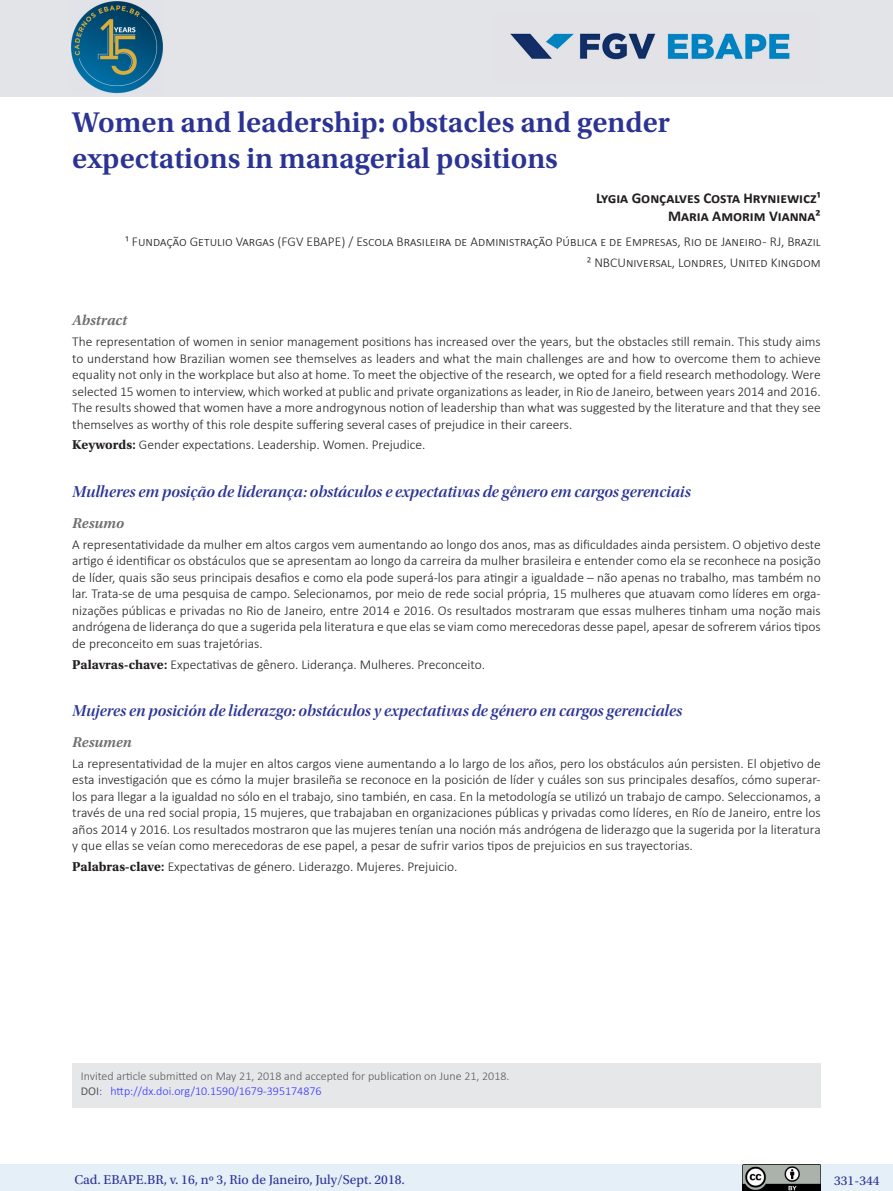
<style>
.page{position:relative;width:893px;height:1191px;background:#fff}
.page>*{position:absolute;margin:0;border:0;box-sizing:border-box;transform-origin:0 0}
._01_título_PT{font:600 30px/36px "Utopia Std";color:#2b3393}
._03_3_1_título_IN{font:16.5px "Utopia Std Semibold Disp It";color:#2b3393}
._02_autores{font:700 15px "Calibri";color:#231f20}
._03_0_titulo_resumo{font:italic 600 15px "Utopia Std";color:#6c6d70}
._03_1_1_resumo_PT{font:300 13.5px/16.5px "Calibri";color:#231f20;text-align:justify}
._03_1_2_palavras-cha{font:300 13.5px "Calibri";color:#231f20}
._02_autores_-_tit{font:300 13.5px "Calibri";color:#231f20}
.t1{font:13.5px "Utopia Std";color:#2b3393}
._06_3_nota_de_rodape{font:300 12px "Calibri";color:#57585a}
._06_3_nota_de_rodape-2{font:300 12px "Calibri";color:#33f}
.s1{font-family:"Utopia Std";font-weight:700}
.s2{font-weight:700}
.s3{font-weight:400;color:#57585a}
</style>
<div class="page">
<div style="left:0;top:1164px;width:893px;height:27px;background:#e4eff8"></div>
<img style="left:743px;top:1164px;width:78px;height:27px">
<div style="left:0;top:0;width:893px;height:97px;background:#e3e4e8"></div>
<img style="left:510px;top:33px;width:280px;height:27px">
<img style="left:71px;top:1px;width:92px;height:93px">
<div style="left:72px;top:1062px;width:749px;height:45px;background:#e6e7e9"></div>
<p class="_01_título_PT" style="left:72px;top:105px;width:599px">Women and leadership: obstacles and gender expectations in managerial positions</p>
<p class="_02_autores" style="left:596px;top:188px;width:226px">Lygia Gonçalves Costa Hryniewicz¹</p>
<p class="_02_autores" style="left:668px;top:206px;width:154px">Maria Amorim Vianna²</p>
<p class="_02_autores_-_tit" style="left:126px;top:233px;width:696px">¹ Fundação Getulio Vargas (FGV EBAPE) / Escola Brasileira de Administração Pública e de Empresas, Rio de Janeiro - RJ, Brazil</p>
<p class="_02_autores_-_tit" style="left:587px;top:254px;width:235px">² NBCUniversal, Londres, United Kingdom</p>
<p class="_03_0_titulo_resumo" style="left:72px;top:312px;width:57px">Abstract</p>
<p class="_03_1_1_resumo_PT" style="left:72px;top:333px;width:750px">The representation of women in senior management positions has increased over the years, but the obstacles still remain. This study aims to understand how Brazilian women see themselves as leaders and what the main challenges are and how to overcome them to achieve equality not only in the workplace but also at home. To meet the objective of the research, we opted for a field research methodology. Were selected 15 women to interview, which worked at public and private organizations as leader, in Rio de Janeiro, between years 2014 and 2016.<br>The results showed that women have a more androgynous notion of leadership than what was suggested by the literature and that they see themselves as worthy of this role despite suffering several cases of prejudice in their careers.</p>
<p class="_03_1_2_palavras-cha" style="left:72px;top:436px;width:355px"><span class="s1">Keywords</span><span class="s2">:</span> Gender expectations. Leadership. Women. Prejudice.</p>
<p class="_03_3_1_título_IN" style="left:72px;top:483px;width:620px">Mulheres em posição de liderança: obstáculos e expectativas de gênero em cargos gerenciais</p>
<p class="_03_0_titulo_resumo" style="left:72px;top:515px;width:53px">Resumo</p>
<p class="_03_1_1_resumo_PT" style="left:72px;top:536px;width:750px">A representatividade da mulher em altos cargos vem aumentando ao longo dos anos, mas as dificuldades ainda persistem. O objetivo deste artigo é identificar os obstáculos que se apresentam ao longo da carreira da mulher brasileira e entender como ela se reconhece na posição de líder, quais são seus principais desafios e como ela pode superá-los para atingir a igualdade – não apenas no trabalho, mas também no lar. Trata-se de uma pesquisa de campo. Selecionamos, por meio de rede social própria, 15 mulheres que atuavam como líderes em orga&shy;nizações públicas e privadas no Rio de Janeiro, entre 2014 e 2016. Os resultados mostraram que essas mulheres tinham uma noção mais andrógena de liderança do que a sugerida pela literatura e que elas se viam como merecedoras desse papel, apesar de sofrerem vários tipos de preconceito em suas trajetórias.</p>
<p class="_03_1_2_palavras-cha" style="left:72px;top:655px;width:414px"><span class="s1">Palavras-chave</span><span class="s2">:</span> Expectativas de gênero. Liderança. Mulheres. Preconceito.</p>
<p class="_03_3_1_título_IN" style="left:72px;top:702px;width:611px">Mujeres en posición de liderazgo: obstáculos y expectativas de género en cargos gerenciales</p>
<p class="_03_0_titulo_resumo" style="left:72px;top:734px;width:61px">Resumen</p>
<p class="_03_1_1_resumo_PT" style="left:72px;top:755px;width:750px">La representatividad de la mujer en altos cargos viene aumentando a lo largo de los años, pero los obstáculos aún persisten. El objetivo de esta investigación que es cómo la mujer brasileña se reconoce en la posición de líder y cuáles son sus principales desafíos, cómo superar&shy;los para llegar a la igualdad no sólo en el trabajo, sino también, en casa. En la metodología se utilizó un trabajo de campo. Seleccionamos, a través de una red social propia, 15 mujeres, que trabajaban en organizaciones públicas y privadas como líderes, en Río de Janeiro, entre los años 2014 y 2016. Los resultados mostraron que las mujeres tenían una noción más andrógena de liderazgo que la sugerida por la literatura y que ellas se veían como merecedoras de ese papel, a pesar de sufrir varios tipos de prejuicios en sus trayectorias.</p>
<p class="_03_1_2_palavras-cha" style="left:72px;top:858px;width:387px"><span class="s1">Palabras-clave</span><span class="s2">:</span> Expectativas de género. Liderazgo. Mujeres. Prejuicio.</p>
<p class="_06_3_nota_de_rodape" style="left:81px;top:1068px;width:430px">Invited article submitted on May 21, 2018 and accepted for publication on June 21, 2018.</p>
<p class="_06_3_nota_de_rodape-2" style="left:81px;top:1083px;width:242px"><span class="s3">DOI</span>: http://dx.doi.org/10.1590/1679-395174876</p>
<p class="t1" style="left:74px;top:1172px;width:332px">Cad. EBAPE.BR, v. 16, nº 3, Rio de Janeiro, July/Sept. 2018.</p>
<p class="t1" style="left:834px;top:1173px;width:47px">331-344</p>
</div>
